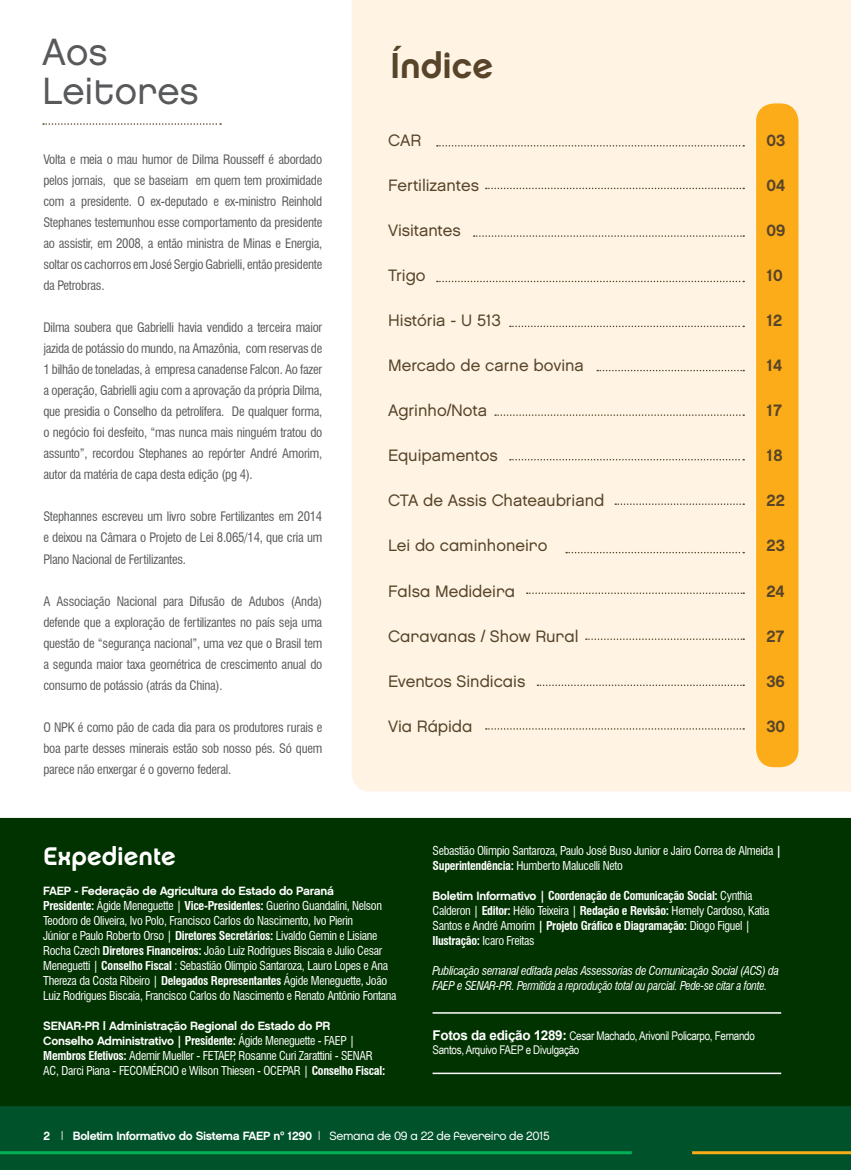
<style>
.page{position:relative;width:851px;height:1170px;background:#fff}
.page>*{position:absolute;margin:0;border:0;box-sizing:border-box;transform-origin:0 0}
.t1{font:37.95px/39.2px "Chalet London Nineteen Eighty";color:#58595b}
.t2{font:36px "Chalet New York Nineteen Seventy";color:#57442a}
.t3{font:25.5px "Chalet New York Nineteen Seventy";color:#fff}
.t4{font:16.5px "Chalet London Nineteen Sixty";color:#57442a}
.t5{font:16.5px "Chalet London Nineteen Eighty";color:#57442a}
.t6{font:16.5px "Chalet New York Nineteen Sixty";color:#57442a}
.t7{font:condensed 12.75px/21px "Swiss 721 BT";letter-spacing:-.02em;color:#58595b;text-align:justify}
.t8{font:condensed 12px/15px "Swiss 721 BT";letter-spacing:-.025em;color:#fff}
.t9{font:12px/15px "Chalet New York Nineteen Sixty";letter-spacing:-.025em;color:#fff}
.t10{font:700 condensed 12px/15px "Swiss 721 BT";letter-spacing:-.025em;color:#fff}
.t11{font:italic condensed 12px/15px "Swiss 721 BT";letter-spacing:-.025em;color:#fff}
.t12{font:12px/14.4px "Arial Narrow";letter-spacing:-.025em;color:#fff}
.s1{font-weight:700}
.s2{font-family:"Swiss 721 BT";font-weight:700;font-stretch:condensed}
.s3{font-family:"Swiss 721 BT";font-stretch:condensed}
.s4{font-family:"Chalet New York Nineteen Sixty";font-weight:400;font-stretch:normal}
.s5{font-weight:400}
.s6{font-family:"Arial";font-weight:700;font-size:13.5px}
.s7{font-family:"Chalet London Nineteen Eighty"}
</style>
<div class="page">
<div style="left:0;top:1106px;width:850px;height:63px;background:#00522a"></div>
<hr style="left:0;top:1151px;width:631px;height:3px;background:#00b055">
<hr style="left:692px;top:1151px;width:158px;height:3px;background:#fbac18">
<div style="left:351px;top:0;width:499px;height:791px;background:#fff4e3"></div>
<div style="left:0;top:817px;width:850px;height:289px;background:#030"></div>
<svg style="left:43px;top:123px;width:178px;height:2px"></svg>
<hr style="left:432px;top:1012px;width:349px;height:1px;background:#fff">
<hr style="left:432px;top:1072px;width:349px;height:1px;background:#fff">
<div style="left:756px;top:103px;width:42px;height:664px;background:#fbac18;border-radius:18px"></div>
<svg style="left:486px;top:728px;width:258px;height:1px"></svg>
<svg style="left:537px;top:684px;width:207px;height:2px"></svg>
<svg style="left:585px;top:638px;width:159px;height:2px"></svg>
<svg style="left:526px;top:592px;width:218px;height:2px"></svg>
<svg style="left:510px;top:459px;width:234px;height:1px"></svg>
<svg style="left:495px;top:414px;width:249px;height:2px"></svg>
<svg style="left:597px;top:370px;width:147px;height:1px"></svg>
<svg style="left:510px;top:325px;width:234px;height:2px"></svg>
<svg style="left:437px;top:281px;width:307px;height:1px"></svg>
<svg style="left:473px;top:235px;width:271px;height:2px"></svg>
<svg style="left:486px;top:188px;width:258px;height:1px"></svg>
<svg style="left:437px;top:145px;width:307px;height:1px"></svg>
<svg style="left:566px;top:552px;width:178px;height:1px"></svg>
<svg style="left:615px;top:503px;width:129px;height:2px"></svg>
<h1 class="t1" style="left:42px;top:32px;width:158px">Aos<br>Leitores</h1>
<p class="t7" style="left:43px;top:149px;width:280px">Volta e meia o mau humor de Dilma Rousseff é abordado pelos jornais, que se baseiam em quem tem proximidade com a presidente. O ex-deputado e ex-ministro Reinhold Stephanes testemunhou esse comportamento da presidente ao assistir, em 2008, a então ministra de Minas e Energia, soltar os cachorros em José Sergio Gabrielli, então presidente da Petrobras.</p>
<p class="t7" style="left:43px;top:317px;width:280px">Dilma soubera que Gabrielli havia vendido a terceira maior jazida de potássio do mundo, na Amazônia, com reservas de 1 bilhão de toneladas, à empresa canadense Falcon. Ao fazer a operação, Gabrielli agiu com a aprovação da própria Dilma, que presidia o Conselho da petrolífera. De qualquer forma, o negócio foi desfeito, “mas nunca mais ninguém tratou do assunto”, recordou Stephanes ao repórter André Amorim, autor da matéria de capa desta edição (pg 4).</p>
<p class="t7" style="left:43px;top:506px;width:280px">Stephannes escreveu um livro sobre Fertilizantes em 2014 e deixou na Câmara o Projeto de Lei 8.065/14, que cria um Plano Nacional de Fertilizantes.</p>
<p class="t7" style="left:43px;top:590px;width:280px">A Associação Nacional para Difusão de Adubos (Anda) defende que a exploração de fertilizantes no país seja uma questão de “segurança nacional”, uma vez que o Brasil tem a segunda maior taxa geométrica de crescimento anual do consumo de potássio (atrás da China).</p>
<p class="t7" style="left:43px;top:716px;width:280px">O NPK é como pão de cada dia para os produtores rurais e boa parte desses minerais estão sob nosso pés. Só quem parece não enxergar é o governo federal.</p>
<h2 class="t2" style="left:390px;top:43px;width:104px">Índice</h2>
<p class="t4" style="left:388px;top:130px;width:35px">CAR</p>
<p class="t6" style="left:766px;top:130px;width:20px">03</p>
<p class="t4" style="left:388px;top:175px;width:92px">Fertilizantes</p>
<p class="t6" style="left:766px;top:175px;width:20px">04</p>
<p class="t4" style="left:388px;top:220px;width:74px">Visitantes</p>
<p class="t6" style="left:766px;top:220px;width:20px">09</p>
<p class="t4" style="left:388px;top:265px;width:39px">Trigo</p>
<p class="t6" style="left:766px;top:265px;width:18px">10</p>
<p class="t4" style="left:388px;top:310px;width:114px">História - U 513</p>
<p class="t6" style="left:766px;top:310px;width:18px">12</p>
<p class="t4" style="left:388px;top:355px;width:197px">Mercado de carne bovina</p>
<p class="t6" style="left:766px;top:355px;width:18px">14</p>
<p class="t4" style="left:388px;top:400px;width:100px">Agrinho/Nota</p>
<p class="t6" style="left:766px;top:400px;width:17px">17</p>
<p class="t4" style="left:388px;top:445px;width:111px">Equipamentos</p>
<p class="t6" style="left:766px;top:445px;width:18px">18</p>
<p class="t4" style="left:388px;top:490px;width:218px">CTA de Assis Chateaubriand</p>
<p class="t6" style="left:766px;top:490px;width:20px">22</p>
<p class="t5" style="left:388px;top:535px;width:161px">Lei do caminhoneiro</p>
<p class="t6" style="left:766px;top:535px;width:20px">23</p>
<p class="t5" style="left:388px;top:580px;width:128px">Falsa Medideira</p>
<p class="t6" style="left:766px;top:580px;width:20px">24</p>
<p class="t5" style="left:388px;top:625px;width:192px">Caravanas / Show Rural</p>
<p class="t6" style="left:766px;top:625px;width:19px">27</p>
<p class="t5" style="left:388px;top:670px;width:139px">Eventos Sindicais</p>
<p class="t6" style="left:766px;top:670px;width:20px">36</p>
<p class="t5" style="left:388px;top:715px;width:86px">Via Rápida</p>
<p class="t6" style="left:766px;top:715px;width:20px">30</p>
<h3 class="t3" style="left:43px;top:840px;width:134px">Expediente</h3>
<p class="t9" style="left:43px;top:883px;width:292px">FAEP - Federação de Agricultura do Estado do Paraná</p>
<p class="t8" style="left:43px;top:898px;width:355px"><span class="s1">Presidente:</span> Ágide Meneguette | <span class="s1">Vice-Presidentes:</span> Guerino Guandalini, Nelson Teodoro de Oliveira, Ivo Polo, Francisco Carlos do Nascimento, Ivo Pierin<br>Júnior e Paulo Roberto Orso | <span class="s1">Diretores Secretários:</span> Livaldo Gemin e Lisiane Rocha Czech <span class="s1">Diretores Financeiros:</span> João Luiz Rodrigues Biscaia e Julio Cesar Meneguetti | <span class="s1">Conselho Fiscal</span> : Sebastião Olimpio Santaroza, Lauro Lopes e Ana Thereza da Costa Ribeiro | <span class="s1">Delegados Representantes</span> Ágide Meneguette, João Luiz Rodrigues Biscaia, Francisco Carlos do Nascimento e Renato Antônio Fontana</p>
<p class="t9" style="left:43px;top:1018px;width:313px">SENAR-PR | Administração Regional do Estado do PR<br>Conselho Administrativo <span class="s2">| Presidente:</span> <span class="s3">Ágide Meneguette - FAEP |</span></p>
<p class="t8" style="left:43px;top:1048px;width:343px"><span class="s1">Membros Efetivos:</span> Ademir Mueller - FETAEP, Rosanne Curi Zarattini - SENAR<br>AC, Darci Piana - FECOMÉRCIO e Wilson Thiesen - OCEPAR | <span class="s1">Conselho Fiscal:</span></p>
<p class="t8" style="left:432px;top:843px;width:350px">Sebastião Olimpio Santaroza, Paulo José Buso Junior e Jairo Correa de Almeida <span class="s1">|<br>Superintendência:</span> Humberto Malucelli Neto</p>
<p class="t10" style="left:432px;top:888px;width:338px"><span class="s4">Boletim Informativo</span> | Coordenação de Comunicação Social: <span class="s5">Cynthia Calderon |</span> Editor: <span class="s5">Hélio Teixeira |</span> Redação e Revisão: <span class="s5">Hemely Cardoso, Katia Santos e André Amorim</span> | Projeto Gráfico e Diagramação: <span class="s5">Diogo Figuel | </span>Ilustração: <span class="s5">Icaro Freitas</span></p>
<p class="t11" style="left:432px;top:963px;width:348px">Publicação semanal editada pelas Assessorias de Comunicação Social (ACS) da<br>FAEP e SENAR-PR. Permitida a reprodução total ou parcial. Pede-se citar a fonte.</p>
<p class="t12" style="left:432px;top:1027px;width:324px"><span class="s6">Fotos da edição 1289:</span> Cesar Machado, Arivonil Policarpo, Fernando<br>Santos, Arquivo FAEP e Divulgação</p>
<p class="t9" style="left:43px;top:1128px;width:507px">2 | Boletim Informativo do Sistema FAEP nº 1290 | <span class="s7">Semana de 09 a 22 de fevereiro de 2015</span></p>
</div>
